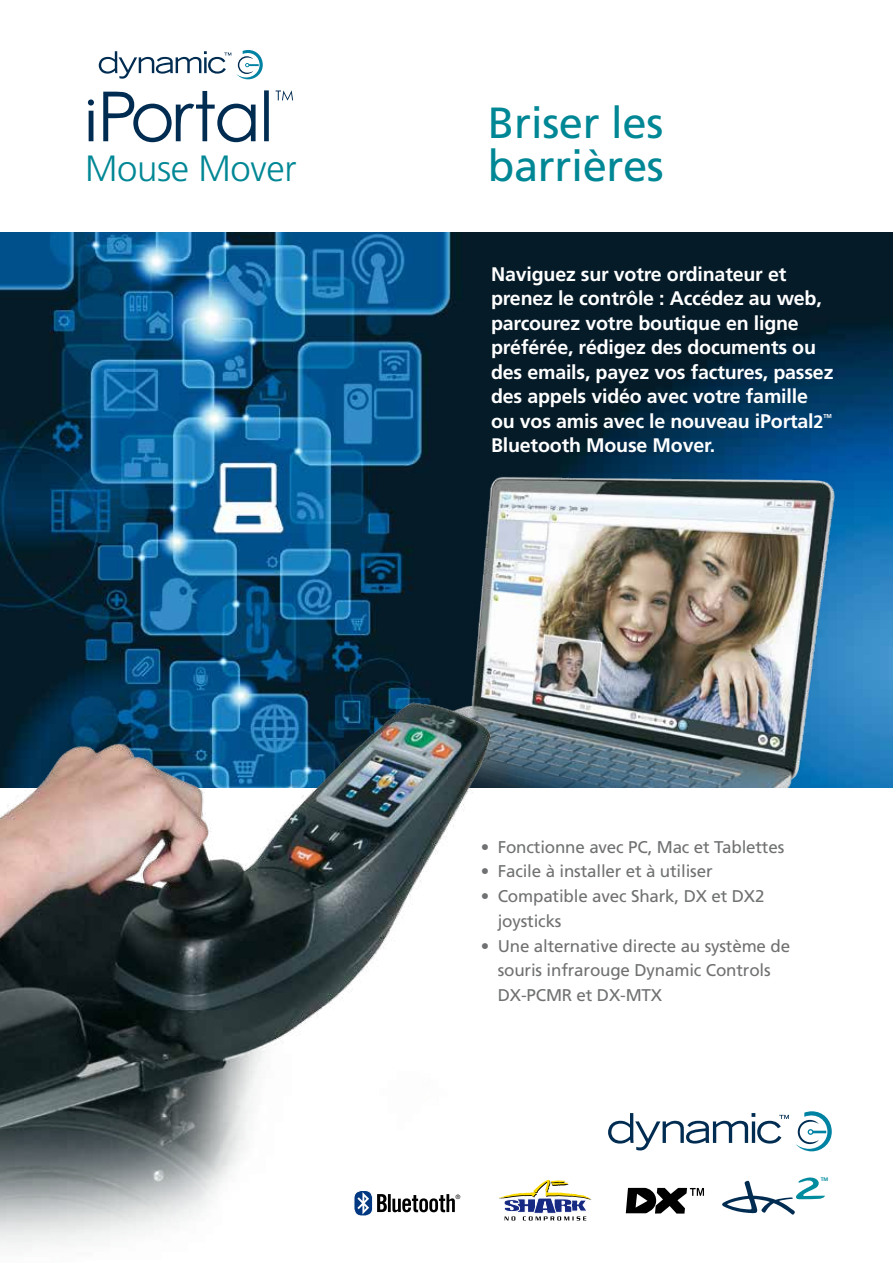
<style>
.page{position:relative;width:893px;height:1263px;background:#fff}
.page>*{position:absolute;margin:0;border:0;box-sizing:border-box;transform-origin:0 0}
.t1{font:43.65px/43.8px "Frutiger";letter-spacing:-.01em;color:#008795}
.t2{font:300 36.45px "Frutiger";letter-spacing:-.01em;color:#008795}
.t3{font:700 19.65px/24.5px "Frutiger";letter-spacing:-.01em;color:#fff}
.t4{font:16.95px/24.8px "Frutiger";letter-spacing:-.01em;color:#707172}
.t5{font:6px "Helvetica";color:#000}
.t6{font:700 5.7px "Frutiger";color:#fff}
.t7{font:700 5.1px "Frutiger";color:#008b9f}
.s1{font-size:18px}
</style>
<div class="page">
<img style="left:0;top:232px;width:893px;height:555px">
<svg style="left:608px;top:1113px;width:181px;height:37px"></svg>
<svg style="left:796px;top:1111px;width:36px;height:40px"></svg>
<img style="left:258px;top:455px;width:618px;height:333px">
<svg style="left:99px;top:50px;width:164px;height:29px"></svg>
<svg style="left:89px;top:90px;width:180px;height:52px"></svg>
<svg style="left:276px;top:90px;width:17px;height:10px"></svg>
<div style="left:88px;top:99px;width:6px;height:7px;background:#002c52;border-radius:50%"></div>
<svg style="left:722px;top:1177px;width:103px;height:38px"></svg>
<svg style="left:626px;top:1188px;width:78px;height:25px"></svg>
<svg style="left:580px;top:1194px;width:12px;height:26px"></svg>
<img style="left:0;top:682px;width:580px;height:566px">
<h2 class="t2" style="left:85px;top:148px;width:213px">Mouse Mover</h2>
<h1 class="t1" style="left:488px;top:101px;width:177px">Briser les barrières</h1>
<p class="t3" style="left:491px;top:262px;width:344px">Naviguez sur votre ordinateur et prenez le contrôle : Accédez au web, parcourez votre boutique en ligne préférée, rédigez des documents ou des emails, payez vos factures, passez des appels vidéo avec votre famille ou vos amis avec le nouveau iPortal<span class="s1">2</span></p>
<p class="t6" style="left:823px;top:412px;width:10px">TM</p>
<p class="t3" style="left:491px;top:433px;width:226px">Bluetooth Mouse Mover.</p>
<p class="t4" style="left:481px;top:834px;width:305px">• Fonctionne avec PC, Mac et Tablettes</p>
<p class="t4" style="left:481px;top:859px;width:233px">• Facile à installer et à utiliser</p>
<p class="t4" style="left:498px;top:884px;width:268px;text-indent:-17px">• Compatible avec Shark, DX et DX2 joysticks</p>
<p class="t4" style="left:498px;top:933px;width:294px;text-indent:-17px">• Une alternative directe au système de souris infrarouge Dynamic Controls<br>DX-PCMR et DX-MTX</p>
<p class="t5" style="left:456px;top:1193px;width:6px">®</p>
<p class="t7" style="left:821px;top:1176px;width:9px">TM</p>
</div>
